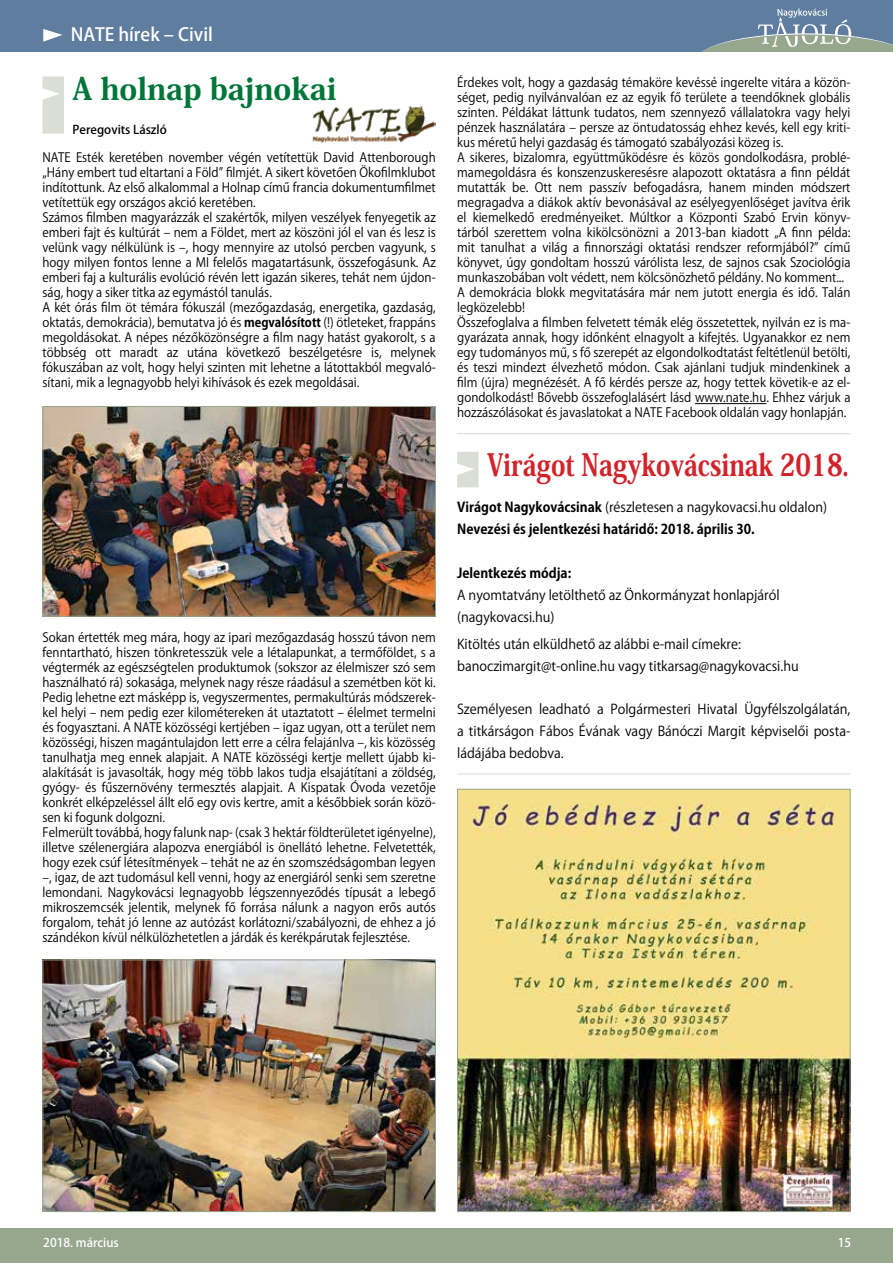
<style>
.page{position:relative;width:893px;height:1263px;background:#fff}
.page>*{position:absolute;margin:0;border:0;box-sizing:border-box;transform-origin:0 0}
.t1{font:800 30.3px "Koz Min Pr 6 N";color:#d2232a;scale:.81 1}
.t2{font:800 30.3px "Koz Min Pr 6 N";color:#007539}
.t3{font:500 18px "Koz Go Pr 6 N";color:#fff}
.t4{font:13.5px/22.2px "Koz Go Pr 6 N";color:#000;scale:.96 1}
.t5{font:700 13.5px/22.2px "Koz Go Pr 6 N";color:#000;scale:.96 1}
.t6{font:12.75px/15px "Koz Go Pr 6 N";color:#000;scale:.93 1}
.t7{font:500 12px "Koz Go Pr 6 N";color:#000}
.t8{font:500 12px "Koz Go Pr 6 N";color:#fff}
.s1{font-weight:700}
.s2{font-weight:400}
</style>
<div class="page">
<div style="left:0;top:0;width:893px;height:51px;background:#5f7d9f"></div>
<svg style="left:43px;top:29px;width:19px;height:13px"></svg>
<svg style="left:703px;top:9px;width:190px;height:42px"></svg>
<div style="left:0;top:1229px;width:893px;height:34px;background:#96a78e"></div>
<hr style="left:695px;top:403px;width:71px;height:1px;background:#000">
<svg style="left:43px;top:77px;width:21px;height:57px"></svg>
<img style="left:312px;top:105px;width:123px;height:38px">
<img style="left:45px;top:408px;width:389px;height:207px">
<div style="left:43px;top:406px;width:393px;height:211px;border:1px solid #96a78e"></div>
<img style="left:44px;top:961px;width:390px;height:249px">
<div style="left:42px;top:959px;width:394px;height:253px;border:1px solid #96a78e"></div>
<img style="left:459px;top:791px;width:389px;height:419px">
<hr style="left:457px;top:433px;width:393px;height:1px;background:#96a78e">
<svg style="left:457px;top:452px;width:22px;height:35px"></svg>
<hr style="left:457px;top:773px;width:394px;height:1px;background:#96a78e">
<h2 class="t3" style="left:71px;top:25px;width:143px">NATE hírek – Civil</h2>
<h1 class="t2" style="left:73px;top:72px;width:266px">A holnap bajnokai</h1>
<p class="t7" style="left:73px;top:123px;width:96px">Peregovits László</p>
<p class="t6" style="left:43px;top:150px;width:424px">NATE Esték keretében november végén vetítettük David Attenborough „Hány embert tud eltartani a Föld” filmjét. A sikert követően Ökofilmklubot indítottunk. Az első alkalommal a Holnap című francia dokumentumfilmet vetítettük egy országos akció keretében.<br>Számos filmben magyarázzák el szakértők, milyen veszélyek fenyegetik az emberi fajt és kultúrát – nem a Földet, mert az köszöni jól el van és lesz is velünk vagy nélkülünk is –, hogy mennyire az utolsó percben vagyunk, s hogy milyen fontos lenne a MI felelős magatartásunk, összefogásunk. Az emberi faj a kulturális evolúció révén lett igazán sikeres, tehát nem újdon&shy;ság, hogy a siker titka az egymástól tanulás.<br>A két órás film öt témára fókuszál (mezőgazdaság, energetika, gazdaság, oktatás, demokrácia), bemutatva jó és <span class="s1">megvalósított</span> (!) ötleteket, frappáns megoldásokat. A népes nézőközönségre a film nagy hatást gyakorolt, s a többség ott maradt az utána következő beszélgetésre is, melynek fókuszában az volt, hogy helyi szinten mit lehetne a látottakból megvaló&shy;sítani, mik a legnagyobb helyi kihívások és ezek megoldásai.</p>
<p class="t6" style="left:43px;top:630px;width:424px">Sokan értették meg mára, hogy az ipari mezőgazdaság hosszú távon nem fenntartható, hiszen tönkretesszük vele a létalapunkat, a termőföldet, s a végtermék az egészségtelen produktumok (sokszor az élelmiszer szó sem használható rá) sokasága, melynek nagy része ráadásul a szemétben köt ki.<br>Pedig lehetne ezt másképp is, vegyszermentes, permakultúrás módszerek&shy;kel helyi – nem pedig ezer kilométereken át utaztatott – élelmet termelni és fogyasztani. A NATE közösségi kertjében – igaz ugyan, ott a terület nem közösségi, hiszen magántulajdon lett erre a célra felajánlva –, kis közösség tanulhatja meg ennek alapjait. A NATE közösségi kertje mellett újabb ki&shy;alakítását is javasolták, hogy még több lakos tudja elsajátítani a zöldség, gyógy- és fűszernövény termesztés alapjait. A Kispatak Óvoda vezetője konkrét elképzeléssel állt elő egy ovis kertre, amit a későbbiek során közö&shy;sen ki fogunk dolgozni.<br>Felmerült továbbá, hogy falunk nap- (csak 3 hektár földterületet igényelne), illetve szélenergiára alapozva energiából is önellátó lehetne. Felvetették, hogy ezek csúf létesítmények – tehát ne az én szomszédságomban legyen –, igaz, de azt tudomásul kell venni, hogy az energiáról senki sem szeretne lemondani. Nagykovácsi legnagyobb légszennyeződés típusát a lebegő mikroszemcsék jelentik, melynek fő forrása nálunk a nagyon erős autós forgalom, tehát jó lenne az autózást korlátozni/szabályozni, de ehhez a jó szándékon kívül nélkülözhetetlen a járdák és kerékpárutak fejlesztése.</p>
<p class="t6" style="left:457px;top:75px;width:424px">Érdekes volt, hogy a gazdaság témaköre kevéssé ingerelte vitára a közön&shy;séget, pedig nyilvánvalóan ez az egyik fő területe a teendőknek globális szinten. Példákat láttunk tudatos, nem szennyező vállalatokra vagy helyi pénzek használatára – persze az öntudatosság ehhez kevés, kell egy kriti&shy;kus méretű helyi gazdaság és támogató szabályozási közeg is.<br>A sikeres, bizalomra, együttműködésre és közös gondolkodásra, problé&shy;mamegoldásra és konszenzuskeresésre alapozott oktatásra a finn példát mutatták be. Ott nem passzív befogadásra, hanem minden módszert megragadva a diákok aktív bevonásával az esélyegyenlőséget javítva érik el kiemelkedő eredményeiket. Múltkor a Központi Szabó Ervin könyv&shy;tárból szerettem volna kikölcsönözni a 2013-ban kiadott „A finn példa: mit tanulhat a világ a finnországi oktatási rendszer reformjából?” című könyvet, úgy gondoltam hosszú várólista lesz, de sajnos csak Szociológia munkaszobában volt védett, nem kölcsönözhető példány. No komment...<br>A demokrácia blokk megvitatására már nem jutott energia és idő. Talán legközelebb!<br>Összefoglalva a filmben felvetett témák elég összetettek, nyilván ez is ma&shy;gyarázata annak, hogy időnként elnagyolt a kifejtés. Ugyanakkor ez nem egy tudományos mű, s fő szerepét az elgondolkodtatást feltétlenül betölti, és teszi mindezt élvezhető módon. Csak ajánlani tudjuk mindenkinek a film (újra) megnézését. A fő kérdés persze az, hogy tettek követik-e az el&shy;gondolkodást! Bővebb összefoglalásért lásd www.nate.hu. Ehhez várjuk a hozzászólásokat és javaslatokat a NATE Facebook oldalán vagy honlapján.</p>
<h1 class="t1" style="left:487px;top:447px;width:447px">Virágot Nagykovácsinak 2018.</h1>
<p class="t5" style="left:457px;top:496px;width:387px">Virágot Nagykovácsinak <span class="s2">(részletesen a nagykovacsi.hu oldalon)<br></span>Nevezési és jelentkezési határidő: 2018. április 30.</p>
<p class="t5" style="left:457px;top:562px;width:120px">Jelentkezés módja:</p>
<p class="t4" style="left:457px;top:584px;width:337px">A nyomtatvány letölthető az Önkormányzat honlapjáról (nagykovacsi.hu)</p>
<p class="t4" style="left:457px;top:633px;width:357px">Kitöltés után elküldhető az alábbi e-mail címekre: banoczimargit@t-online.hu vagy titkarsag@nagykovacsi.hu</p>
<p class="t4" style="left:457px;top:698px;width:411px;text-align:justify">Személyesen leadható a Polgármesteri Hivatal Ügyfélszolgálatán, a titkárságon Fábos Évának vagy Bánóczi Margit képviselői posta&shy;ládájába bedobva.</p>
<p class="t8" style="left:43px;top:1236px;width:77px">2018. március</p>
<p class="t8" style="left:838px;top:1236px;width:15px">15</p>
</div>
